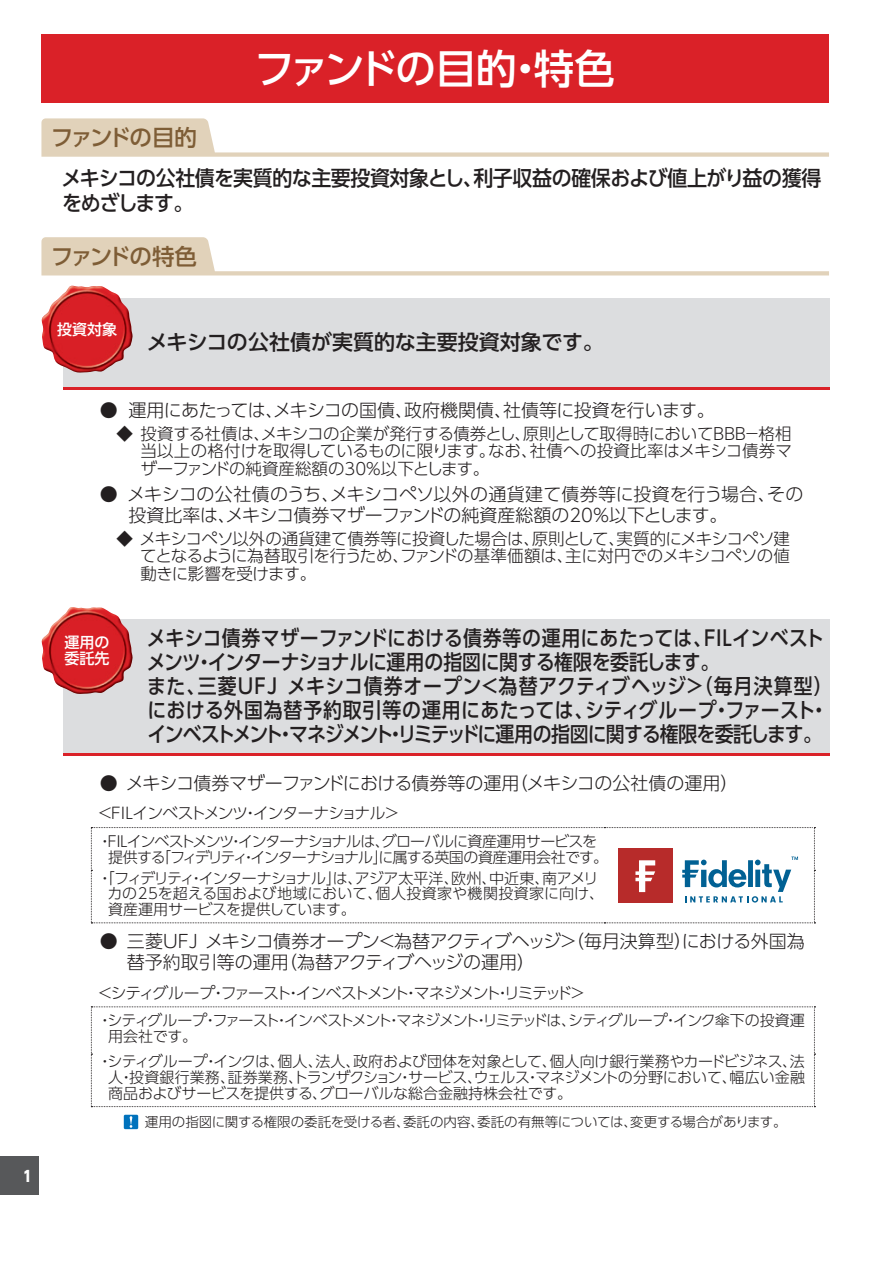
<style>
.page{position:relative;width:893px;height:1263px;background:#fff}
.page>*{position:absolute;margin:0;border:0;box-sizing:border-box;transform-origin:0 0}
.t1{font:500 40.5px "UD Shin Go Pro";letter-spacing:-.06em;color:#fff}
.t2{font:500 22.5px "UD Shin Go Pro";letter-spacing:-.095em;color:#7e5d36}
.t3{font:500 21px/24px "UD Shin Go Pro";letter-spacing:-.02em;color:#231f20;scale:.9 1}
.t4{font:500 21px/25.5px "UD Shin Go Pro";letter-spacing:-.02em;color:#231f20;scale:.95 1}
.t5{font:500 21px "UD Shin Go Pro";color:#231f20}
.t6{font:300 18px/21px "UD Shin Go Pro";letter-spacing:-.02em;color:#231f20}
.t7{font:300 16.5px/17.2px "UD Shin Go Pro";letter-spacing:-.02em;color:#231f20;text-align:justify}
.t8{font:300 15.75px "UD Shin Go Pro";letter-spacing:-.1em;color:#231f20}
.t9{font:300 15.75px "UD Shin Go Pro";letter-spacing:-.075em;color:#231f20}
.t10{font:300 15px/15.8px "UD Shin Go Pro";letter-spacing:-.03em;color:#231f20;text-align:justify}
.t11{font:300 15px/15.8px "UD Shin Go Pro";letter-spacing:-.01em;color:#231f20}
.t12{font:300 15px/15.8px "UD Shin Go Pro";letter-spacing:-.06em;color:#231f20}
.t13{font:300 15px/15.8px "UD Shin Go Pro";letter-spacing:-.065em;color:#231f20}
.t14{font:500 15px/16.5px "UD Shin Go Pro";color:#fff}
.t15{font:800 15px "UD Shin Go Pro";color:#fff;scale:.9 1}
.t16{font:300 13.5px "UD Shin Go Pro";letter-spacing:-.005em;color:#231f20}
</style>
<div class="page">
<div style="left:0;top:1157px;width:38px;height:38px;background:#57585a"></div>
<div style="left:41px;top:35px;width:788px;height:68px;background:#da2128"></div>
<svg style="left:41px;top:118px;width:788px;height:39px"></svg>
<svg style="left:41px;top:237px;width:788px;height:38px"></svg>
<div style="left:63px;top:298px;width:766px;height:92px;background:#dcdddf"></div>
<hr style="left:63px;top:387px;width:766px;height:3px;background:#da2128">
<img style="left:41px;top:286px;width:92px;height:87px">
<div style="left:63px;top:619px;width:766px;height:137px;background:#dcdddf"></div>
<hr style="left:63px;top:753px;width:766px;height:3px;background:#da2128">
<img style="left:41px;top:607px;width:92px;height:87px">
<svg style="left:91px;top:827px;width:724px;height:96px"></svg>
<svg style="left:91px;top:1006px;width:724px;height:101px"></svg>
<div style="left:124px;top:1115px;width:14px;height:14px;background:#0072bc"></div>
<svg style="left:130px;top:1116px;width:2px;height:12px"></svg>
<p class="t15" style="left:23px;top:1163px;width:11px">1</p>
<h1 class="t1" style="left:254px;top:36px;width:362px">ファンドの目的・特色</h1>
<p class="t2" style="left:51px;top:119px;width:147px">ファンドの目的</p>
<p class="t4" style="left:61px;top:164px;width:801px">メキシコの公社債を実質的な主要投資対象とし、利子収益の確保および値上がり益の獲得をめざします。</p>
<p class="t2" style="left:51px;top:238px;width:148px">ファンドの特色</p>
<p class="t14" style="left:57px;top:320px;width:61px">投資対象</p>
<p class="t5" style="left:147px;top:325px;width:459px">メキシコの公社債が実質的な主要投資対象です。</p>
<p class="t6" style="left:100px;top:399px;width:616px">● 運用にあたっては、メキシコの国債、政府機関債、社債等に投資を行います。</p>
<p class="t7" style="left:140px;top:425px;width:653px;text-indent:-24px">◆ 投資する社債は、メキシコの企業が発行する債券とし、原則として取得時においてＢＢＢ－格相当以上の格付けを取得しているものに限ります。なお、社債への投資比率はメキシコ債券マザーファンドの純資産総額の30％以下とします。</p>
<p class="t6" style="left:128px;top:483px;width:677px;text-indent:-28px">● メキシコの公社債のうち、メキシコペソ以外の通貨建て債券等に投資を行う場合、その投資比率は、メキシコ債券マザーファンドの純資産総額の20％以下とします。</p>
<p class="t7" style="left:140px;top:530px;width:651px;text-indent:-24px">◆ メキシコペソ以外の通貨建て債券等に投資した場合は、原則として、実質的にメキシコペソ建てとなるように為替取引を行うため、ファンドの基準価額は、主に対円でのメキシコペソの値動きに影響を受けます。</p>
<p class="t14" style="left:64px;top:633px;width:47px">運用の委託先</p>
<p class="t3" style="left:147px;top:625px;width:764px">メキシコ債券マザーファンドにおける債券等の運用にあたっては、ＦＩＬインベストメンツ・インターナショナルに運用の指図に関する権限を委託します。<br>また、三菱ＵＦＪ メキシコ債券オープン＜為替アクティブヘッジ＞（毎月決算型）における外国為替予約取引等の運用にあたっては、シティグループ・ファースト・インベストメント・マネジメント・リミテッドに運用の指図に関する権限を委託します。</p>
<p class="t6" style="left:100px;top:772px;width:640px">● メキシコ債券マザーファンドにおける債券等の運用（メキシコの公社債の運用）</p>
<p class="t9" style="left:97px;top:801px;width:304px">＜ＦＩＬインベストメンツ・インターナショナル＞</p>
<p class="t12" style="left:108px;top:833px;width:502px;text-indent:-11px">・ＦＩＬインベストメンツ・インターナショナルは、グローバルに資産運用サービスを提供する「フィデリティ・インターナショナル」に属する英国の資産運用会社です。</p>
<p class="t11" style="left:108px;top:869px;width:498px;text-indent:-10px">・「フィデリティ・インターナショナル」は、アジア太平洋、欧州、中近東、南アメリカの25を超える国および地域において、個人投資家や機関投資家に向け、資産運用サービスを提供しています。</p>
<p class="t6" style="left:127px;top:930px;width:679px;text-indent:-27px">● 三菱ＵＦＪ メキシコ債券オープン＜為替アクティブヘッジ＞（毎月決算型）における外国為替予約取引等の運用（為替アクティブヘッジの運用）</p>
<p class="t8" style="left:97px;top:980px;width:490px">＜シティグループ・ファースト・インベストメント・マネジメント・リミテッド＞</p>
<p class="t13" style="left:108px;top:1012px;width:698px;text-indent:-11px">・シティグループ・ファースト・インベストメント・マネジメント・リミテッドは、シティグループ・インク傘下の投資運用会社です。</p>
<p class="t10" style="left:108px;top:1053px;width:698px;text-indent:-11px">・シティグループ・インクは、個人、法人、政府および団体を対象として、個人向け銀行業務やカードビジネス、法人・投資銀行業務、証券業務、トランザクション・サービス、ウェルス・マネジメントの分野において、幅広い金融商品およびサービスを提供する、グローバルな総合金融持株会社です。</p>
<p class="t16" style="left:145px;top:1111px;width:643px">運用の指図に関する権限の委託を受ける者、委託の内容、委託の有無等については、変更する場合があります。</p>
</div>
